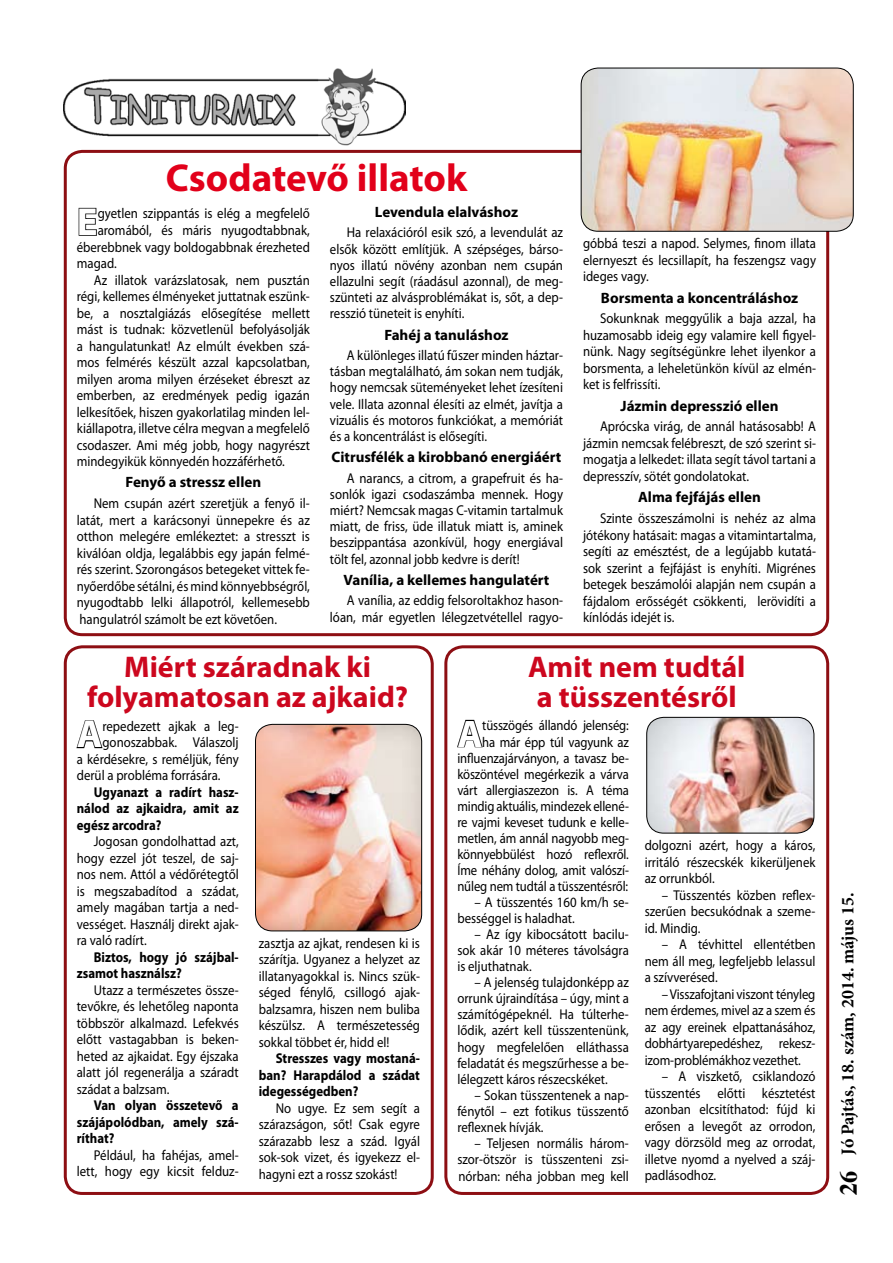
<style>
.page{position:relative;width:893px;height:1263px;background:#fff}
.page>*{position:absolute;margin:0;border:0;box-sizing:border-box;transform-origin:0 0}
.t1{font:700 39.15px "Myriad Pro";color:#fff}
.t2{font:700 39px "Myriad Pro";color:#e2001a}
.t3{font:700 38.4px "Myriad Pro";color:#fff}
.t4{font:700 30px/30px "Myriad Pro";color:#cc071e;text-align:center}
.t5{font:700 24px "CG Times";color:#000}
.t6{font:700 18px "Minion Pro";color:#000}
.t7{font:700 15px "Myriad Pro";color:#000}
.t8{font:14.25px/16.5px "Myriad Pro";color:#000;text-align:justify;scale:.9 1}
.t9{font:14.25px/16px "Myriad Pro";color:#000;text-align:right;scale:.89 1}
.t10{font:700 14.25px/16.5px "Myriad Pro";color:#000;text-align:justify;scale:.9 1}
</style>
<div class="page">
<img style="left:64px;top:68px;width:341px;height:78px">
<div style="left:444px;top:645px;width:385px;height:550px;border:3px solid #8d0e13;border-radius:17px"></div>
<div style="left:64px;top:645px;width:370px;height:550px;border:3px solid #8d0e13;border-radius:17px"></div>
<img style="left:581px;top:68px;width:272px;height:163px;border-radius:17px">
<div style="left:581px;top:68px;width:273px;height:164px;border:1px solid #000;border-radius:17px"></div>
<svg style="left:75px;top:154px;width:726px;height:595px"></svg>
<img style="left:255px;top:724px;width:167px;height:207px;border-radius:17px">
<div style="left:255px;top:724px;width:167px;height:207px;border:1px solid #000;border-radius:17px"></div>
<img style="left:647px;top:717px;width:167px;height:116px;border-radius:17px">
<div style="left:646px;top:717px;width:168px;height:116px;border:1px solid #000;border-radius:17px"></div>
<h2 class="t2" style="left:166px;top:152px;width:303px">Csodatevő illatok</h2>
<h1 class="t1" style="left:77px;top:196px;width:22px">E</h1>
<p class="t8" style="left:98px;top:205px;width:237px">gyetlen szippantás is elég a megfelelő</p>
<p class="t8" style="left:98px;top:222px;width:237px">aromából, és máris nyugodtabbnak,</p>
<p class="t8" style="left:77px;top:238px;width:260px">éberebbnek vagy boldogabbnak érezheted</p>
<p class="t8" style="left:77px;top:255px;width:46px">magad.</p>
<p class="t8" style="left:94px;top:271px;width:242px">Az illatok varázslatosak, nem pusztán</p>
<p class="t8" style="left:77px;top:288px;width:261px">régi, kellemes élményeket juttatnak eszünk-</p>
<p class="t8" style="left:77px;top:304px;width:261px">be, a nosztalgiázás elősegítése mellett</p>
<p class="t8" style="left:77px;top:321px;width:261px">mást is tudnak: közvetlenül befolyásolják</p>
<p class="t8" style="left:77px;top:337px;width:261px">a hangulatunkat! Az elmúlt években szá-</p>
<p class="t8" style="left:77px;top:354px;width:261px">mos felmérés készült azzal kapcsolatban,</p>
<p class="t8" style="left:77px;top:370px;width:261px">milyen aroma milyen érzéseket ébreszt az</p>
<p class="t8" style="left:77px;top:387px;width:261px">emberben, az eredmények pedig igazán</p>
<p class="t8" style="left:77px;top:403px;width:261px">lelkesítőek, hiszen gyakorlatilag minden lel-</p>
<p class="t8" style="left:77px;top:420px;width:261px">kiállapotra, illetve célra megvan a megfelelő</p>
<p class="t8" style="left:77px;top:436px;width:261px">csodaszer. Ami még jobb, hogy nagyrészt</p>
<p class="t8" style="left:77px;top:453px;width:233px">mindegyikük könnyedén hozzáférhető.</p>
<p class="t7" style="left:126px;top:473px;width:137px">Fenyő a stressz ellen</p>
<p class="t8" style="left:77px;top:495px;width:261px;text-indent:17px">Nem csupán azért szeretjük a fenyő il&shy;latát, mert a karácsonyi ünnepekre és az otthon melegére emlékeztet: a stresszt is kiválóan oldja, legalábbis egy japán felmé&shy;rés szerint. Szorongásos betegeket vittek fe&shy;nyőerdőbe sétálni, és mind könnyebbségről, nyugodtabb lelki állapotról, kellemesebb hangulatról számolt be ezt követően.</p>
<p class="t7" style="left:375px;top:202px;width:145px">Levendula elalváshoz</p>
<p class="t8" style="left:330px;top:224px;width:261px;text-indent:17px">Ha relaxációról esik szó, a levendulát az elsők között említjük. A szépséges, bárso&shy;nyos illatú növény azonban nem csupán ellazulni segít (ráadásul azonnal), de meg&shy;szünteti az alvásproblémákat is, sőt, a dep&shy;resszió tüneteit is enyhíti.</p>
<p class="t7" style="left:384px;top:325px;width:126px">Fahéj a tanuláshoz</p>
<p class="t8" style="left:330px;top:347px;width:261px;text-indent:17px">A különleges illatú fűszer minden háztar&shy;tásban megtalálható, ám sokan nem tudják, hogy nemcsak süteményeket lehet ízesíteni vele. Illata azonnal élesíti az elmét, javítja a vizuális és motoros funkciókat, a memóriát és a koncentrálást is elősegíti.</p>
<p class="t7" style="left:332px;top:447px;width:231px">Citrusfélék a kirobbanó energiáért</p>
<p class="t8" style="left:330px;top:469px;width:261px;text-indent:17px">A narancs, a citrom, a grapefruit és ha&shy;sonlók igazi csodaszámba mennek. Hogy miért? Nemcsak magas C-vitamin tartalmuk miatt, de friss, üde illatuk miatt is, aminek beszippantása azonkívül, hogy energiával tölt fel, azonnal jobb kedvre is derít!</p>
<p class="t7" style="left:343px;top:570px;width:207px">Vanília, a kellemes hangulatért</p>
<p class="t8" style="left:330px;top:592px;width:261px;text-align:right">A vanília, az eddig felsoroltakhoz hason&shy;lóan, már egyetlen lélegzetvétellel ragyo-</p>
<p class="t8" style="left:583px;top:235px;width:260px">góbbá teszi a napod. Selymes, finom illata elernyeszt és lecsillapít, ha feszengsz vagy ideges vagy.</p>
<p class="t7" style="left:601px;top:288px;width:199px">Borsmenta a koncentráláshoz</p>
<p class="t8" style="left:583px;top:310px;width:260px;text-indent:17px">Sokunknak meggyűlik a baja azzal, ha huzamosabb ideig egy valamire kell figyel&shy;nünk. Nagy segítségünkre lehet ilyenkor a borsmenta, a leheletünkön kívül az elmén&shy;ket is felfrissíti.</p>
<p class="t7" style="left:621px;top:396px;width:159px">Jázmin depresszió ellen</p>
<p class="t8" style="left:583px;top:418px;width:260px;text-indent:17px">Aprócska virág, de annál hatásosabb! A jázmin nemcsak felébreszt, de szó szerint si&shy;mogatja a lelkedet: illata segít távol tartani a depresszív, sötét gondolatokat.</p>
<p class="t7" style="left:638px;top:487px;width:124px">Alma fejfájás ellen</p>
<p class="t8" style="left:583px;top:510px;width:260px;text-indent:17px">Szinte összeszámolni is nehéz az alma jótékony hatásait: magas a vitamintartalma, segíti az emésztést, de a legújabb kutatá&shy;sok szerint a fejfájást is enyhíti. Migrénes betegek beszámolói alapján nem csupán a fájdalom erősségét csökkenti, lerövidíti a kínlódás idejét is.</p>
<h3 class="t4" style="left:87px;top:651px;width:323px">Miért száradnak ki folyamatosan az ajkaid?</h3>
<h3 class="t4" style="left:528px;top:651px;width:219px;line-height:29.5px;text-align:left">Amit nem tudtál a tüsszentésről</h3>
<h1 class="t1" style="left:77px;top:709px;width:27px">A</h1>
<p class="t8" style="left:102px;top:718px;width:153px">repedezett ajkak a leg-</p>
<p class="t8" style="left:102px;top:734px;width:153px">gonoszabbak. Válaszolj</p>
<p class="t8" style="left:77px;top:751px;width:181px">a kérdésekre, s reméljük, fény</p>
<p class="t8" style="left:77px;top:767px;width:161px">derül a probléma forrására.</p>
<p class="t10" style="left:77px;top:783px;width:181px;text-indent:17px">Ugyanazt a radírt hasz&shy;nálod az ajkaidra, amit az egész arcodra?</p>
<p class="t8" style="left:77px;top:833px;width:181px;text-indent:17px">Jogosan gondolhattad azt, hogy ezzel jót teszel, de saj&shy;nos nem. Attól a védőrétegtől is megszabadítod a szádat, amely magában tartja a ned&shy;vességet. Használj direkt ajak&shy;ra való radírt.</p>
<p class="t10" style="left:77px;top:948px;width:181px;text-indent:17px">Biztos, hogy jó szájbal&shy;zsamot használsz?</p>
<p class="t8" style="left:77px;top:982px;width:181px;text-indent:17px">Utazz a természetes össze&shy;tevőkre, és lehetőleg naponta többször alkalmazd. Lefekvés előtt vastagabban is beken&shy;heted az ajkaidat. Egy éjszaka alatt jól regenerálja a száradt szádat a balzsam.</p>
<p class="t10" style="left:77px;top:1097px;width:181px;text-indent:17px">Van olyan összetevő a szájápolódban, amely szá&shy;ríthat?</p>
<p class="t8" style="left:77px;top:1147px;width:181px;text-align:right">Például, ha fahéjas, amel&shy;lett, hogy egy kicsit felduz-</p>
<p class="t8" style="left:259px;top:934px;width:181px">zasztja az ajkat, rendesen ki is szárítja. Ugyanez a helyzet az illatanyagokkal is. Nincs szük&shy;séged fénylő, csillogó ajak&shy;balzsamra, hiszen nem buliba készülsz. A természetesség sokkal többet ér, hidd el!</p>
<p class="t10" style="left:259px;top:1050px;width:181px;text-indent:17px">Stresszes vagy mostaná&shy;ban? Harapdálod a szádat idegességedben?</p>
<p class="t8" style="left:259px;top:1099px;width:181px;text-indent:17px">No ugye. Ez sem segít a szárazságon, sőt! Csak egyre szárazabb lesz a szád. Igyál sok-sok vizet, és igyekezz el&shy;hagyni ezt a rossz szokást!</p>
<p class="t9" style="left:457px;top:717px;width:194px">tüsszögés állandó jelenség:<br>ha már épp túl vagyunk az influenzajárványon, a tavasz be&shy;köszöntével megérkezik a várva várt allergiaszezon is. A téma mindig aktuális, mindezek ellené&shy;re vajmi keveset tudunk e kelle&shy;metlen, ám annál nagyobb meg&shy;könnyebbülést hozó reflexről.<br>Íme néhány dolog, amit valószí&shy;nűleg nem tudtál a tüsszentésről:</p>
<p class="t8" style="left:457px;top:894px;width:192px;line-height:16px;text-indent:17px">– A tüsszentés 160 km/h se&shy;bességgel is haladhat.</p>
<p class="t8" style="left:457px;top:926px;width:192px;line-height:16px;text-indent:17px">– Az így kibocsátott bacilu&shy;sok akár 10 méteres távolságra is eljuthatnak.</p>
<p class="t8" style="left:457px;top:974px;width:192px;line-height:16px;text-indent:17px">– A jelenség tulajdonképp az orrunk újraindítása – úgy, mint a számítógépeknél. Ha túlterhe&shy;lődik, azért kell tüsszentenünk, hogy megfelelően elláthassa feladatát és megszűrhesse a be&shy;lélegzett káros részecskéket.</p>
<p class="t8" style="left:457px;top:1087px;width:192px;line-height:16px;text-indent:17px">– Sokan tüsszentenek a nap&shy;fénytől – ezt fotikus tüsszentő reflexnek hívják.</p>
<p class="t8" style="left:457px;top:1134px;width:192px;text-indent:17px">– Teljesen normális három&shy;szor-ötször is tüsszenteni zsi&shy;nórban: néha jobban meg kell</p>
<h3 class="t3" style="left:457px;top:708px;width:27px">A</h3>
<p class="t8" style="left:645px;top:837px;width:191px">dolgozni azért, hogy a káros, irritáló részecskék kikerüljenek az orrunkból.</p>
<p class="t8" style="left:645px;top:886px;width:191px;text-indent:17px">– Tüsszentés közben reflex&shy;szerűen becsukódnak a szeme&shy;id. Mindig.</p>
<p class="t8" style="left:645px;top:936px;width:191px;text-indent:17px">– A tévhittel ellentétben nem áll meg, legfeljebb lelassul a szívverésed.</p>
<p class="t8" style="left:645px;top:985px;width:191px;text-indent:17px">– Visszafojtani viszont tényleg nem érdemes, mivel az a szem és az agy ereinek elpattanásához, dobhártyarepedéshez, rekesz&shy;izom-problémákhoz vezethet.</p>
<p class="t8" style="left:645px;top:1068px;width:191px;text-indent:17px">– A viszkető, csiklandozó tüsszentés előtti késztetést azonban elcsitíthatod: fújd ki erősen a levegőt az orrodon, vagy dörzsöld meg az orrodat, illetve nyomd a nyelved a száj&shy;padlásodhoz.</p>
<p class="t6" style="left:835px;top:1154px;width:264px;rotate:-90deg">Jó Pajtás, 18. szám, 2014. május 15.</p>
<h3 class="t5" style="left:834px;top:1195px;width:25px;rotate:-90deg">26</h3>
</div>
